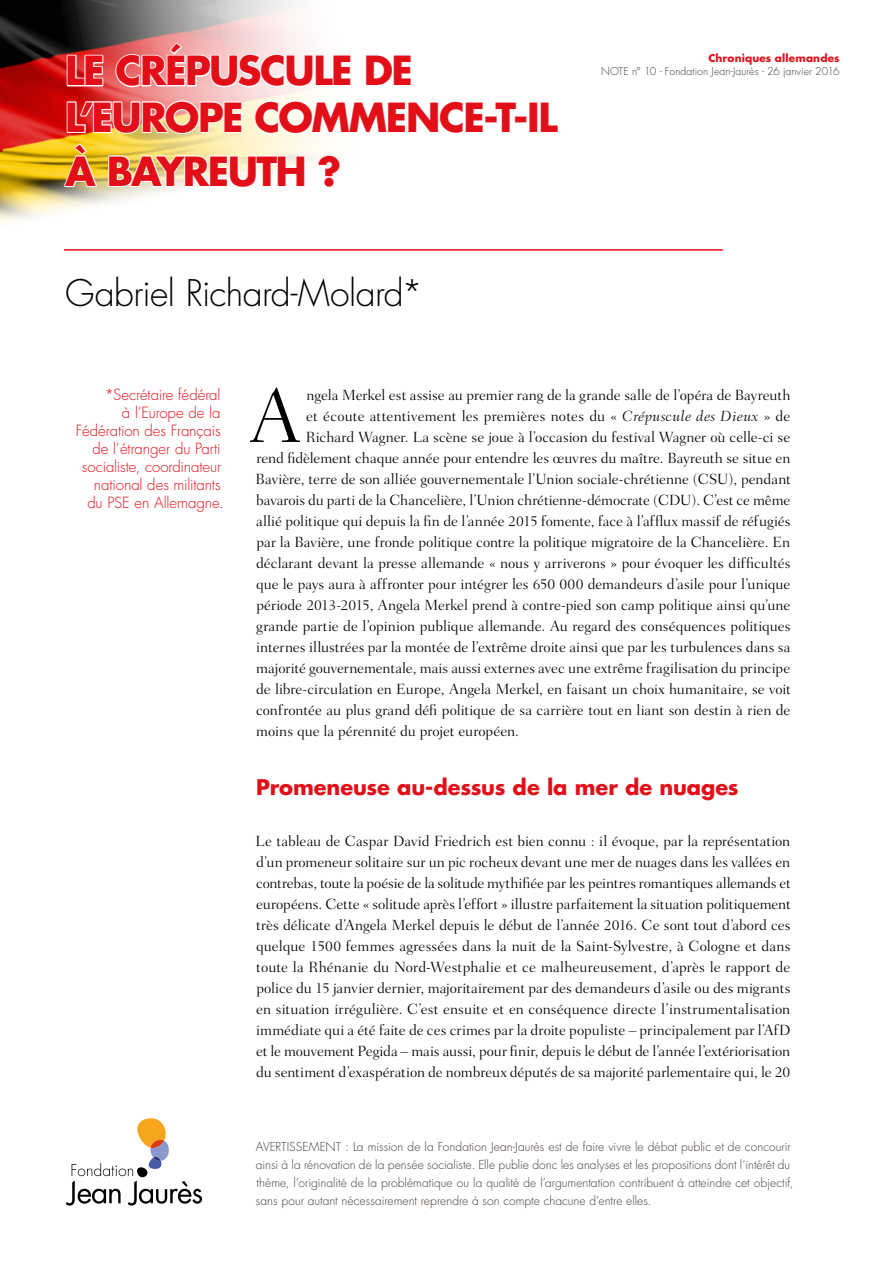
<style>
.page{position:relative;width:893px;height:1264px;background:#fff}
.page>*{position:absolute;margin:0;border:0;box-sizing:border-box;transform-origin:0 0}
.TC_-_1er_para{font:76.95px "Fairfield LH Light SC";color:#000}
.t1{font:700 39px/46.5px "Futura";letter-spacing:-.035em;color:#e30f18}
.t2{font:300 35.7px "Futura";letter-spacing:-.02em;color:#000}
.TC_-_Titre_L1{font:700 21px "Futura";letter-spacing:-.005em;color:#e30f18}
.TC_-_1er_para-2{font:300 15px "Fairfield LH";color:#000}
.TC_-Texte{font:300 15px/21px "Fairfield LH";letter-spacing:-.005em;color:#000;text-align:justify}
.t3{font:300 15px/18px "Futura";letter-spacing:-.005em;color:#e30f18;text-align:right}
.t4{font:300 12px/18px "Futura";color:#473d38}
.Folio_-_Pied{font:300 10.5px/12.6px "Futura";letter-spacing:.005em;color:#473d38;text-align:right}
.s1{font-weight:700;color:#e30f18}
.s2{font-style:italic}
</style>
<div class="page">
<svg style="left:66px;top:1118px;width:136px;height:87px"></svg>
<img style="left:0;top:0;width:326px;height:224px">
<hr style="left:64px;top:249px;width:659px;height:1px;background:#e30f18">
<svg style="left:66px;top:54px;width:38px;height:34px"></svg>
<svg style="left:114px;top:41px;width:212px;height:47px"></svg>
<svg style="left:66px;top:99px;width:178px;height:36px"></svg>
<svg style="left:253px;top:99px;width:73px;height:36px"></svg>
<svg style="left:62px;top:141px;width:37px;height:47px;background:#e5c850"></svg>
<svg style="left:107px;top:154px;width:200px;height:35px"></svg>
<svg style="left:316px;top:153px;width:10px;height:36px"></svg>
<h2 class="t1" style="left:65px;top:46px;width:494px">LE CRÉPUSCULE DE<br>L’EUROPE COMMENCE-T-IL</h2>
<h2 class="t1" style="left:65px;top:147px;width:277px">À BAYREUTH ?</h2>
<h3 class="t2" style="left:65px;top:269px;width:359px">Gabriel Richard-Molard*</h3>
<p class="Folio_-_Pied" style="left:601px;top:52px;width:240px"><span class="s1">Chroniques allemandes<br></span>NOTE n° 10 - Fondation Jean-Jaurès - 26 janvier 2016</p>
<p class="t3" style="left:76px;top:386px;width:149px">*Secrétaire fédéral<br>à l’Europe de la<br>Fédération des Français de l’étranger du Parti socialiste, coordinateur national des militants<br>du PSE en Allemagne.</p>
<p class="TC_-_1er_para" style="left:250px;top:376px;width:51px">A</p>
<p class="TC_-_1er_para-2" style="left:306px;top:386px;width:485px">ngela Merkel est assise au premier rang de la grande salle de l’opéra de Bayreuth</p>
<p class="TC_-_1er_para-2" style="left:306px;top:407px;width:485px">et écoute attentivement les premières notes du « <span class="s2">Crépuscule des Dieux</span> » de</p>
<p class="TC_-_1er_para-2" style="left:306px;top:428px;width:486px">Richard Wagner. La scène se joue à l’occasion du festival Wagner où celle-ci se</p>
<p class="TC_-_1er_para-2" style="left:256px;top:449px;width:535px">rend fidèlement chaque année pour entendre les œuvres du maître. Bayreuth se situe en</p>
<p class="TC_-_1er_para-2" style="left:256px;top:470px;width:536px">Bavière, terre de son alliée gouvernementale l’Union sociale-chrétienne (CSU), pendant</p>
<p class="TC_-_1er_para-2" style="left:256px;top:491px;width:535px">bavarois du parti de la Chancelière, l’Union chrétienne-démocrate (CDU). C’est ce même</p>
<p class="TC_-_1er_para-2" style="left:256px;top:512px;width:536px">allié politique qui depuis la fin de l’année 2015 fomente, face à l’afflux massif de réfugiés</p>
<p class="TC_-_1er_para-2" style="left:256px;top:533px;width:535px">par la Bavière, une fronde politique contre la politique migratoire de la Chancelière. En</p>
<p class="TC_-_1er_para-2" style="left:256px;top:554px;width:536px">déclarant devant la presse allemande « nous y arriverons » pour évoquer les difficultés</p>
<p class="TC_-_1er_para-2" style="left:256px;top:575px;width:535px">que le pays aura à affronter pour intégrer les 650 000 demandeurs d’asile pour l’unique</p>
<p class="TC_-_1er_para-2" style="left:256px;top:596px;width:535px">période 2013-2015, Angela Merkel prend à contre-pied son camp politique ainsi qu’une</p>
<p class="TC_-_1er_para-2" style="left:256px;top:617px;width:536px">grande partie de l’opinion publique allemande. Au regard des conséquences politiques</p>
<p class="TC_-_1er_para-2" style="left:256px;top:638px;width:535px">internes illustrées par la montée de l’extrême droite ainsi que par les turbulences dans sa</p>
<p class="TC_-_1er_para-2" style="left:256px;top:659px;width:535px">majorité gouvernementale, mais aussi externes avec une extrême fragilisation du principe</p>
<p class="TC_-_1er_para-2" style="left:256px;top:680px;width:536px">de libre-circulation en Europe, Angela Merkel, en faisant un choix humanitaire, se voit</p>
<p class="TC_-_1er_para-2" style="left:256px;top:701px;width:536px">confrontée au plus grand défi politique de sa carrière tout en liant son destin à rien de</p>
<p class="TC_-_1er_para-2" style="left:256px;top:722px;width:264px">moins que la pérennité du projet européen.</p>
<p class="TC_-_Titre_L1" style="left:256px;top:772px;width:484px">Promeneuse au-dessus de la mer de nuages</p>
<p class="TC_-Texte" style="left:256px;top:830px;width:536px">Le tableau de Caspar David Friedrich est bien connu : il évoque, par la représentation d’un promeneur solitaire sur un pic rocheux devant une mer de nuages dans les vallées en contrebas, toute la poésie de la solitude mythifiée par les peintres romantiques allemands et européens. Cette « solitude après l’effort » illustre parfaitement la situation politiquement très délicate d’Angela Merkel depuis le début de l’année 2016. Ce sont tout d’abord ces quelque 1500 femmes agressées dans la nuit de la Saint-Sylvestre, à Cologne et dans toute la Rhénanie du Nord-Westphalie et ce malheureusement, d’après le rapport de police du 15 janvier dernier, majoritairement par des demandeurs d’asile ou des migrants en situation irrégulière. C’est ensuite et en conséquence directe l’instrumentalisation immédiate qui a été faite de ces crimes par la droite populiste – principalement par l’AfD et le mouvement Pegida – mais aussi, pour finir, depuis le début de l’année l’extériorisation du sentiment d’exaspération de nombreux députés de sa majorité parlementaire qui, le 20</p>
<p class="t4" style="left:256px;top:1137px;width:539px">AVERTISSEMENT : La mission de la Fondation Jean-Jaurès est de faire vivre le débat public et de concourir ainsi à la rénovation de la pensée socialiste. Elle publie donc les analyses et les propositions dont l’intérêt du thème, l’originalité de la problématique ou la qualité de l’argumentation contribuent à atteindre cet objectif, sans pour autant nécessairement reprendre à son compte chacune d’entre elles.</p>
</div>
